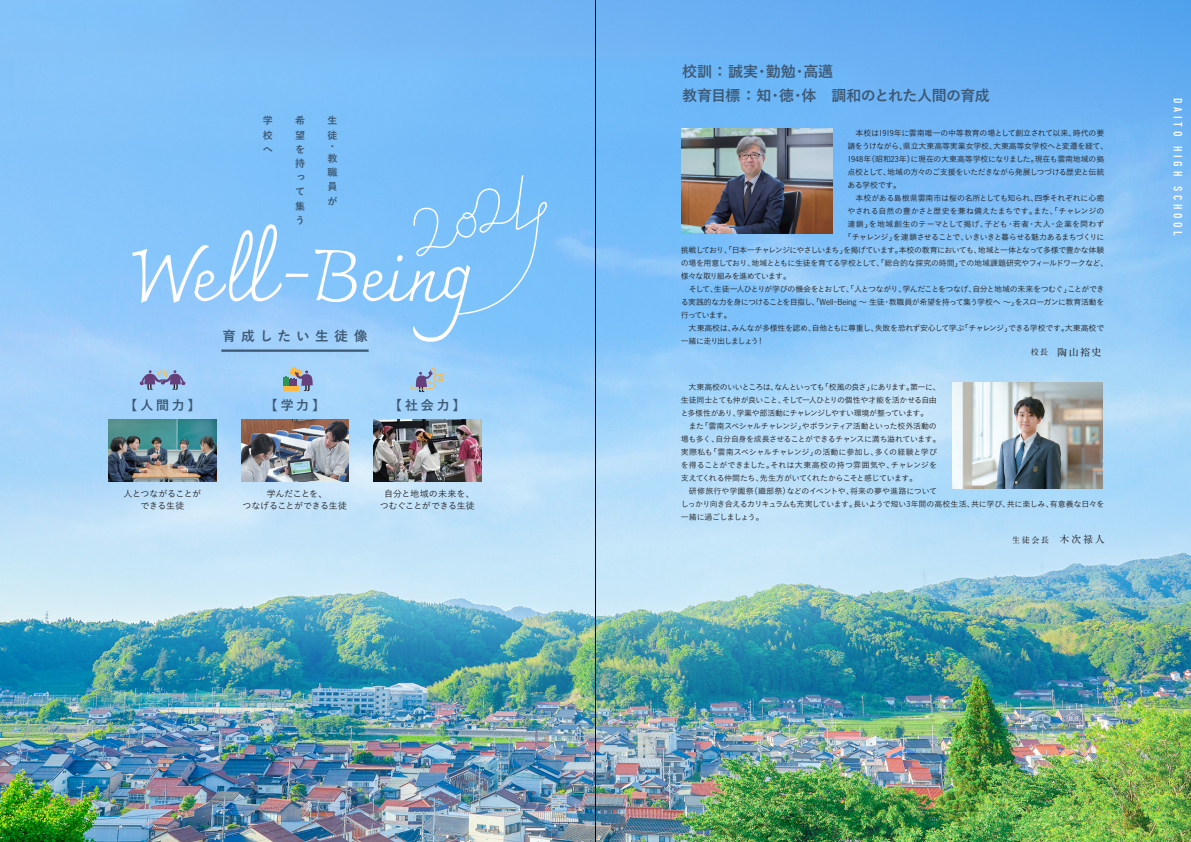
<style>
.page{position:relative;width:1191px;height:842px;background:#fff}
.page>*{position:absolute;margin:0;border:0;box-sizing:border-box;transform-origin:0 0}
.t1{font:72.6px "Charmonman";letter-spacing:-.01em;color:#fff}
.t2{font:700 15px/24px "Yu Go";letter-spacing:-.04em;color:#3d5873}
.t3{font:700 13.6px "Yu Go";letter-spacing:.4em;color:#3d5873}
.t4{font:700 13px "Yu Go";letter-spacing:.205em;color:#3d5873}
.t5{font:12px "DIN Condensed";letter-spacing:.3em;color:#fff}
.t6{font:700 10px/14.2px "Yu Go";color:#3d5873;text-align:justify}
.t7{font:700 10px "A1 Mincho Std";color:#231f20}
.t8{font:500 9px/12px "Yu Go";letter-spacing:-.035em;color:#231f20;text-align:center}
.t9{font:8px/13px "Koburina Go Std W3";letter-spacing:-.055em;color:#231f20}
.t10{font:8px "Koburina Go Std W3";letter-spacing:-.085em;color:#231f20}
.t11{font:8px "Koburina Go Std W3";letter-spacing:-.075em;color:#231f20}
.t12{font:8px "Koburina Go Std W3";letter-spacing:-.035em;color:#231f20}
.t13{font:8px "Koburina Go Std W3";letter-spacing:-.015em;color:#231f20}
.t14{font:8px "Koburina Go Std W3";letter-spacing:.015em;color:#231f20}
.t15{font:8px "Koburina Go Std W3";letter-spacing:-.1em;color:#231f20}
.t16{font:8px "Koburina Go Std W3";letter-spacing:-.135em;color:#231f20}
.t17{font:700 8px "A1 Mincho Std";color:#231f20}
.s1{font-size:8px}
.s2{font-size:10px}
</style>
<div class="page">
<img style="left:0;top:0;width:1191px;height:842px">
<img style="left:681px;top:128px;width:151px;height:106px">
<img style="left:952px;top:383px;width:151px;height:105px">
<svg style="left:411px;top:174px;width:140px;height:142px;background:#7ec2fa"></svg>
<img style="left:241px;top:419px;width:108px;height:63px">
<svg style="left:283px;top:367px;width:30px;height:24px"></svg>
<img style="left:109px;top:419px;width:107px;height:63px">
<svg style="left:140px;top:369px;width:45px;height:21px"></svg>
<img style="left:373px;top:419px;width:108px;height:63px">
<svg style="left:408px;top:367px;width:37px;height:25px"></svg>
<hr style="left:221px;top:349px;width:147px;height:3px;background:#3d5873">
<hr style="left:595px;top:0;width:1px;height:842px;background:#000">
<p class="t6" style="left:263px;top:114px;width:11px">学校へ</p>
<p class="t6" style="left:295px;top:114px;width:11px">希望を持って集う</p>
<p class="t6" style="left:327px;top:114px;width:11px">生徒</p>
<p class="t6" style="left:327px;top:141px;width:11px;line-height:11.7px">・教</p>
<p class="t6" style="left:327px;top:166px;width:11px">職員が</p>
<h1 class="t1" style="left:127px;top:233px;width:346px">Well-Being</h1>
<h3 class="t3" style="left:222px;top:328px;width:147px">育成したい生徒像</h3>
<h3 class="t4" style="left:124px;top:398px;width:78px">【人間力】</h3>
<p class="t8" style="left:124px;top:486px;width:79px">人とつながることができる生徒</p>
<h3 class="t4" style="left:265px;top:398px;width:62px">【学力】</h3>
<p class="t8" style="left:243px;top:486px;width:106px">学んだことを、<br>つなげることができる生徒</p>
<h3 class="t4" style="left:389px;top:398px;width:78px">【社会力】</h3>
<p class="t8" style="left:380px;top:486px;width:97px">自分と地域の未来を、つむぐことができる生徒</p>
<h2 class="t2" style="left:682px;top:59px;width:309px">校訓 ： 誠実・勤勉・高邁<br>教育目標 ： 知・徳・体　調和のとれた人間の育成</h2>
<p class="t9" style="left:847px;top:126px;width:258px">　本校は1919年に雲南唯一の中等教育の場として創立されて以来、時代の要</p>
<p class="t12" style="left:847px;top:140px;width:262px">請をうけながら、県立大東高等実業女学校、大東高等女学校へと変遷を経て、</p>
<p class="t12" style="left:847px;top:153px;width:258px">1948年（昭和23年）に現在の大東高等学校になりました。現在も雲南地域の拠</p>
<p class="t11" style="left:847px;top:166px;width:258px">点校として、地域の方々のご支援をいただきながら発展しつづける歴史と伝統</p>
<p class="t9" style="left:847px;top:178px;width:55px">ある学校です。</p>
<p class="t9" style="left:847px;top:191px;width:258px">　本校がある島根県雲南市は桜の名所としても知られ、四季それぞれに心癒</p>
<p class="t13" style="left:847px;top:205px;width:258px">やされる自然の豊かさと歴史を兼ね備えたまちです。また、「チャレンジの</p>
<p class="t14" style="left:847px;top:218px;width:258px">連鎖」を地域創生のテーマとして掲げ、子ども・若者・大人・企業を問わず</p>
<p class="t10" style="left:843px;top:231px;width:262px">「チャレンジ」を連鎖させることで、いきいきと暮らせる魅力あるまちづくりに</p>
<p class="t10" style="left:681px;top:244px;width:425px">挑戦しており、「日本一チャレンジにやさしいまち」を掲げています。本校の教育においても、地域と一体となって多様で豊かな体験</p>
<p class="t9" style="left:681px;top:256px;width:429px">の場を用意しており、地域とともに生徒を育てる学校として、「総合的な探究の時間」での地域課題研究やフィールドワークなど、</p>
<p class="t15" style="left:681px;top:270px;width:112px">様々な取り組みを進めています。</p>
<p class="t11" style="left:681px;top:283px;width:425px">　そして、生徒一人ひとりが学びの機会をとおして、「人とつながり、学んだことをつなげ、自分と地域の未来をつむぐ」ことができ</p>
<p class="t9" style="left:681px;top:295px;width:425px">る実践的な力を身につけることを目指し、「WellｰBeing ～ 生徒・教職員が希望を持って集う学校へ ～」をスローガンに教育活動を</p>
<p class="t9" style="left:681px;top:308px;width:53px">行っています。</p>
<p class="t9" style="left:681px;top:321px;width:425px">　大東高校は、みんなが多様性を認め、自他ともに尊重し、失敗を恐れず安心して学ぶ「チャレンジ」できる学校です。大東高校で</p>
<p class="t16" style="left:681px;top:335px;width:85px">一緒に走り出しましょう！</p>
<p class="t9" style="left:681px;top:380px;width:425px">　大東高校のいいところは、なんといっても「校風の良さ」にあります。第一に、<br>生徒同士とても仲が良いこと、そして一人ひとりの個性や才能を活かせる自由<br>と多様性があり、学業や部活動にチャレンジしやすい環境が整っています。<br>　また「雲南スペシャルチャレンジ」やボランティア活動といった校外活動の<br>場も多く、自分自身を成長させることができるチャンスに満ち溢れています。<br>実際私も「雲南スペシャルチャレンジ」の活動に参加し、多くの経験と学び<br>を得ることができました。それは大東高校の持つ雰囲気や、チャレンジを<br>支えてくれる仲間たち、先生方がいてくれたからこそと感じています。<br>　研修旅行や学園祭（織部祭）などのイベントや、将来の夢や進路について<br>しっかり向き合えるカリキュラムも充実しています。長いようで短い3年間の高校生活、共に学び、共に楽しみ、有意義な日々を一緒に過ごしましょう。</p>
<p class="t7" style="left:1030px;top:344px;width:72px"><span class="s1">校長</span> 陶山裕史</p>
<p class="t17" style="left:1012px;top:533px;width:94px">生徒会長 <span class="s2">木次禄人</span></p>
<h3 class="t5" style="left:1184px;top:98px;width:140px;rotate:90deg">DAITO HIGH SCHOOL</h3>
</div>
